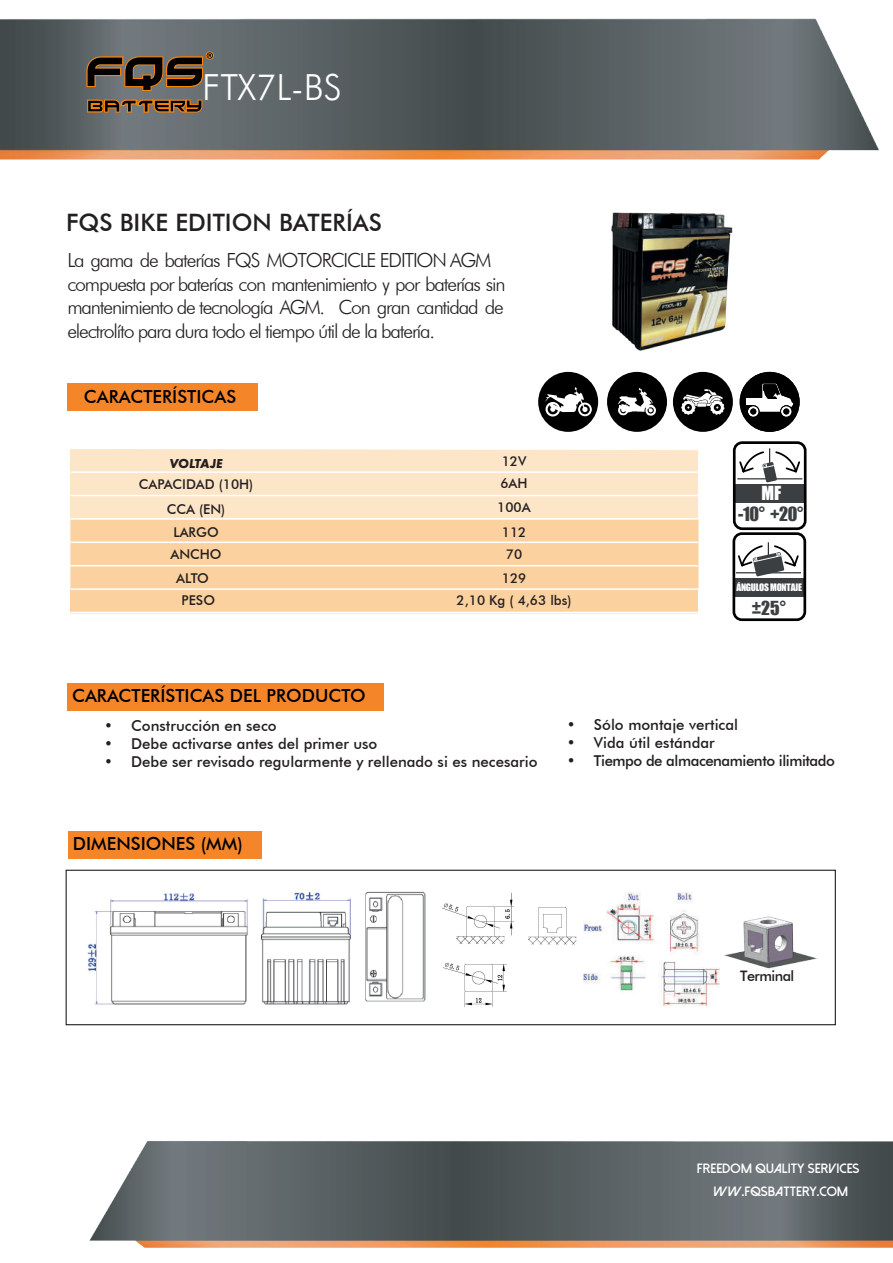
<style>
.page{position:relative;width:893px;height:1263px;background:#fff}
.page>*{position:absolute;margin:0;border:0;box-sizing:border-box;transform-origin:0 0}
.t1{font:300 36px "Futura BT";color:#fff}
.t2{font:500 24px "Futura BT";color:#231f20}
.t3{font:300 19.5px/23.4px "Futura BT";letter-spacing:-.06em;color:#231f20}
.t4{font:500 18px "Futura BT";color:#000001}
.t5{font:18px "Impact";color:#3b3f41}
.t6{font:17.7px "Impact";color:#3b3f41}
.t7{font:17.7px "Impact";color:#fff}
.t8{font:500 15px "Futura BT";color:#231f20}
.t9{font:500 15px "Futura BT";letter-spacing:-.03em;color:#231f20}
.t10{font:500 14.4px "Futura BT";letter-spacing:-.035em;color:#231f20}
.t11{font:500 13.5px/22px "Futura BT";color:#231f20;text-align:center}
.t12{font:800 13.5px "Dolce Vita";color:#fff}
.t13{font:italic 700 13.5px "Futura PT";letter-spacing:-.01em;color:#231f20}
.t14{font:9.45px "Impact";letter-spacing:-.025em;color:#fff}
</style>
<div class="page">
<img style="left:0;top:18px;width:879px;height:142px">
<svg style="left:87px;top:100px;width:115px;height:13px"></svg>
<svg style="left:86px;top:51px;width:128px;height:40px;background:#55493b"></svg>
<img style="left:89px;top:1141px;width:804px;height:107px">
<div style="left:66px;top:870px;width:770px;height:155px;border:1px solid #231f20"></div>
<div style="left:68px;top:831px;width:194px;height:27px;background:#f58529"></div>
<div style="left:68px;top:383px;width:190px;height:28px;background:#f58529"></div>
<div style="left:70px;top:449px;width:628px;height:163px;background:#fde5c8"></div>
<div style="left:71px;top:519px;width:628px;height:69px;background:#fbd19f"></div>
<div style="left:70px;top:588px;width:628px;height:25px;background:#fbd19f"></div>
<svg style="left:204px;top:449px;width:494px;height:1px"></svg>
<hr style="left:70px;top:471px;width:628px;height:2px;background:#fff">
<hr style="left:70px;top:495px;width:628px;height:1px;background:#fff">
<hr style="left:70px;top:518px;width:628px;height:2px;background:#fff">
<hr style="left:70px;top:542px;width:628px;height:1px;background:#fff">
<hr style="left:70px;top:565px;width:628px;height:1px;background:#fff">
<hr style="left:70px;top:588px;width:628px;height:2px;background:#fff">
<hr style="left:70px;top:612px;width:628px;height:1px;background:#fff">
<div style="left:68px;top:683px;width:316px;height:28px;background:#f58529"></div>
<img style="left:442px;top:892px;width:134px;height:115px">
<img style="left:724px;top:916px;width:93px;height:52px">
<div style="left:735px;top:578px;width:70px;height:18px;background:#3b3f41"></div>
<hr style="left:768px;top:572px;width:33px;height:1px;background:#000001">
<svg style="left:736px;top:542px;width:64px;height:34px"></svg>
<div style="left:732px;top:532px;width:74px;height:89px;border:3px solid #000001;border-radius:8px"></div>
<div style="left:733px;top:484px;width:72px;height:18px;background:#3b3f41"></div>
<hr style="left:737px;top:479px;width:33px;height:1px;background:#000001">
<hr style="left:770px;top:479px;width:32px;height:1px;background:#000001">
<svg style="left:738px;top:448px;width:63px;height:34px"></svg>
<div style="left:733px;top:441px;width:73px;height:89px;border:3px solid #000001;border-radius:8px"></div>
<svg style="left:757px;top:392px;width:43px;height:40px"></svg>
<img style="left:584px;top:892px;width:136px;height:113px">
<img style="left:87px;top:891px;width:339px;height:114px">
<img style="left:518px;top:57px;width:280px;height:372px">
<h1 class="t1" style="left:202px;top:66px;width:141px">FTX7L-BS</h1>
<p class="t2" style="left:66px;top:208px;width:317px">FQS BIKE EDITION BATERÍAS</p>
<p class="t3" style="left:67px;top:249px;width:440px">La gama de baterías FQS MOTORCICLE EDITION AGM compuesta por baterías con mantenimiento y por baterías sin mantenimiento de tecnología AGM. Con gran cantidad de electrolíto para dura todo el tiempo útil de la batería.</p>
<p class="t4" style="left:84px;top:386px;width:154px">CARACTERÍSTICAS</p>
<p class="t13" style="left:169px;top:455px;width:55px">VOLTAJE</p>
<p class="t11" style="left:500px;top:450px;width:29px;text-align:left">12V<br>6AH</p>
<p class="t11" style="left:497px;top:495px;width:35px;line-height:24.2px">100A<br>112</p>
<p class="t11" style="left:502px;top:542px;width:26px;line-height:24.5px">70<br>129</p>
<p class="t11" style="left:457px;top:589px;width:116px">2,10 Kg ( 4,63 lbs)</p>
<p class="t11" style="left:139px;top:472px;width:116px;line-height:24.9px">CAPACIDAD (10H)<br>CCA (EN)</p>
<p class="t11" style="left:170px;top:521px;width:53px;text-align:left">LARGO<br>ANCHO</p>
<p class="t11" style="left:176px;top:568px;width:40px">ALTO<br>PESO</p>
<p class="t4" style="left:72px;top:685px;width:295px">CARACTERÍSTICAS DEL PRODUCTO</p>
<p class="t7" style="left:761px;top:480px;width:21px">MF</p>
<p class="t5" style="left:738px;top:500px;width:67px">-10° +20°</p>
<p class="t14" style="left:736px;top:579px;width:67px">ÁNGULOS MONTAJE</p>
<p class="t6" style="left:752px;top:595px;width:36px">±25°</p>
<p class="t8" style="left:104px;top:716px;width:174px">• Construcción en seco</p>
<p class="t8" style="left:104px;top:734px;width:275px">• Debe activarse antes del primer uso</p>
<p class="t8" style="left:104px;top:752px;width:435px">• Debe ser revisado regularmente y rellenado si es necesario</p>
<p class="t4" style="left:73px;top:833px;width:171px">DIMENSIONES (MM)</p>
<p class="t8" style="left:567px;top:715px;width:173px">• Sólo montaje vertical</p>
<p class="t8" style="left:567px;top:733px;width:149px">• Vida útil estándar</p>
<p class="t9" style="left:567px;top:751px;width:270px">• Tiempo de almacenamiento ilimitado</p>
<p class="t10" style="left:740px;top:967px;width:56px">Terminal</p>
<p class="t12" style="left:697px;top:1161px;width:164px">FREEDOM QUALITY SERVICES</p>
<p class="t12" style="left:714px;top:1184px;width:136px">WW.FQSBATTERY.COM</p>
</div>
